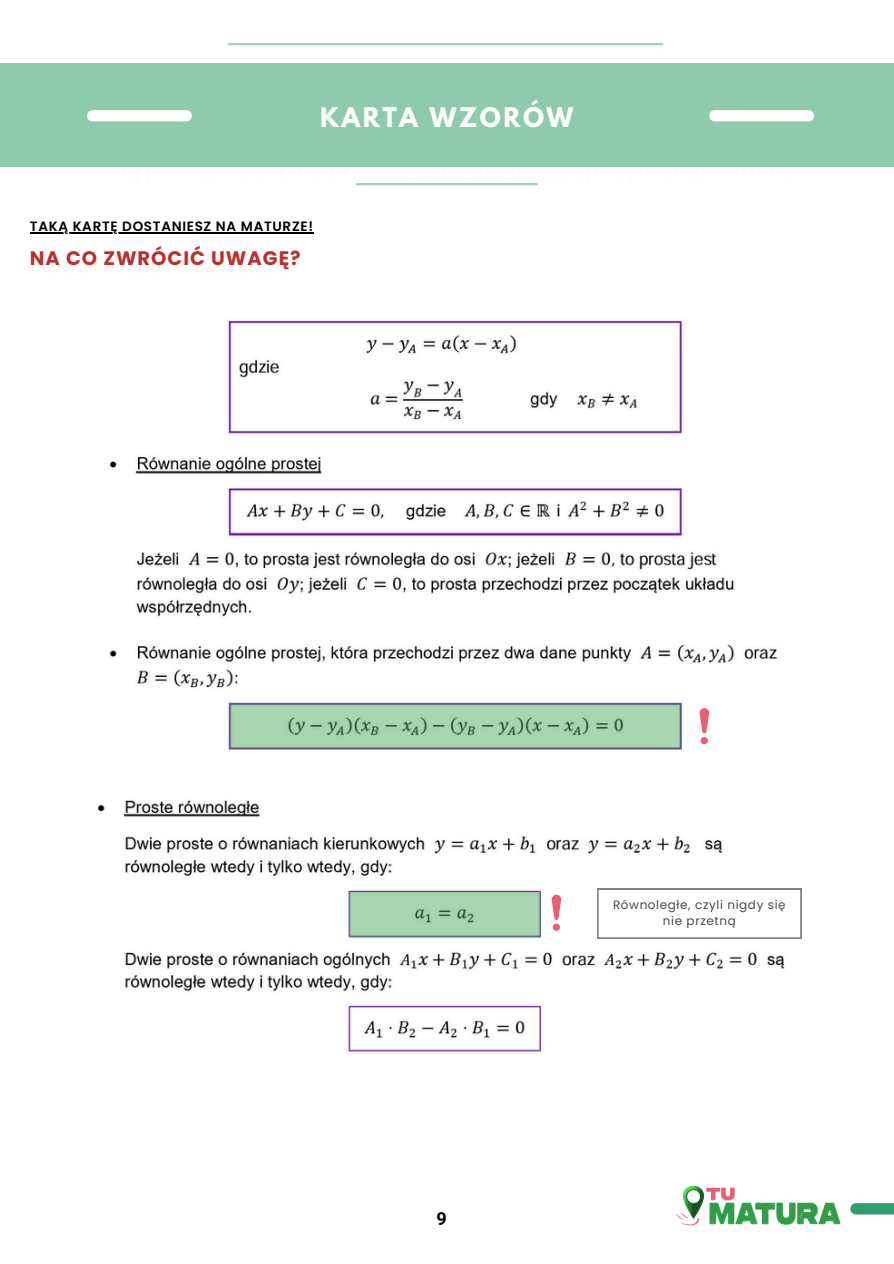
<style>
.page{position:relative;width:894px;height:1264px;background:#fff}
.page>*{position:absolute;margin:0;border:0;box-sizing:border-box;transform-origin:0 0}
.t1{font:700 24px "League Spartan";letter-spacing:.105em;color:#fdfdfd}
.t2{font:700 19.5px "Poppins";letter-spacing:.05em;color:#ba302d}
.t3{font:700 18px "Roboto";color:#000}
.t4{font:600 13.5px "Poppins";letter-spacing:.05em;color:#000}
.t5{font:12px/15.8px "Poppins";letter-spacing:.05em;color:#000;text-align:center}
</style>
<div class="page">
<div style="left:0;top:63px;width:893px;height:103px;background:#8dcaae"></div>
<svg style="left:87px;top:110px;width:105px;height:11px"></svg>
<svg style="left:709px;top:110px;width:105px;height:11px"></svg>
<hr style="left:357px;top:183px;width:179px;height:2px;background:#8dcaae">
<hr style="left:228px;top:43px;width:434px;height:2px;background:#8dcaae">
<img style="left:676px;top:1185px;width:165px;height:41px">
<svg style="left:850px;top:1203px;width:43px;height:11px"></svg>
<img style="left:109px;top:320px;width:668px;height:430px">
<img style="left:97px;top:800px;width:705px;height:252px">
<hr style="left:30px;top:232px;width:284px;height:1px;background:#000">
<svg style="left:229px;top:703px;width:452px;height:46px;background:#9ac6a6"></svg>
<svg style="left:349px;top:892px;width:191px;height:46px;background:#a0ceac"></svg>
<svg style="left:699px;top:708px;width:9px;height:25px"></svg>
<div style="left:700px;top:737px;width:7px;height:7px;background:#ea5e71;border-radius:50%"></div>
<svg style="left:551px;top:894px;width:10px;height:26px"></svg>
<svg style="left:552px;top:923px;width:8px;height:7px"></svg>
<svg style="left:597px;top:888px;width:204px;height:50px"></svg>
<p class="t1" style="left:320px;top:105px;width:255px">KARTA WZORÓW</p>
<h3 class="t4" style="left:30px;top:217px;width:284px">TAKĄ KARTĘ DOSTANIESZ NA MATURZE!</h3>
<p class="t2" style="left:30px;top:244px;width:272px">NA CO ZWRÓCIĆ UWAGĘ?</p>
<h4 class="t3" style="left:436px;top:1208px;width:12px">9</h4>
<p class="t5" style="left:613px;top:897px;width:174px">Równoległe, czyli nigdy się nie przetną</p>
</div>
